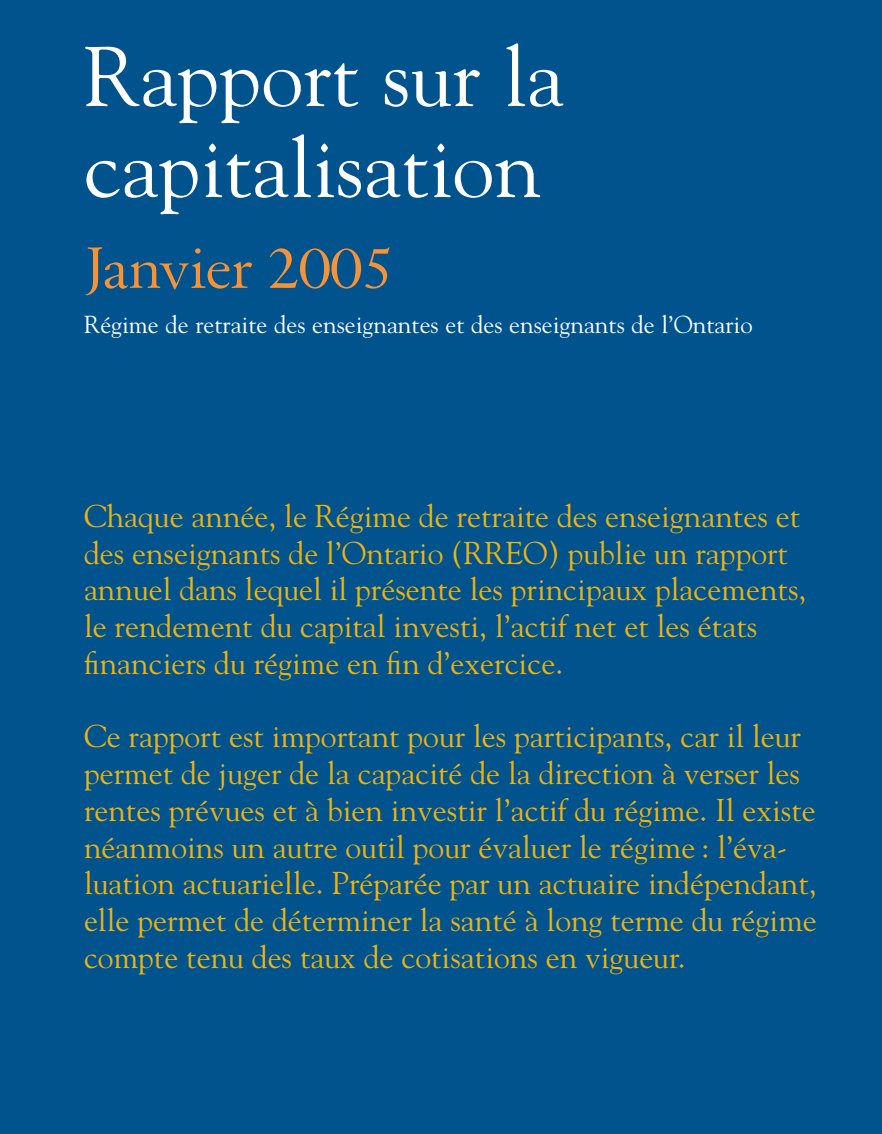
<style>
.page{position:relative;width:882px;height:1134px;background:#00538d}
.page>*{position:absolute;margin:0;border:0;box-sizing:border-box;transform-origin:0 0}
.t1{font:84px/91px "Goudy";color:#fff}
.t2{font:63px "Augereau";color:#f69238}
.t3{font:31.5px/36.8px "Goudy";color:#efb310}
.t4{font:24.5px "Goudy";color:#fff}
</style>
<div class="page">
<h1 class="t1" style="left:84px;top:38px;width:481px">Rapport sur la capitalisation</h1>
<h2 class="t2" style="left:84px;top:243px;width:311px">Janvier 2005</h2>
<p class="t4" style="left:84px;top:315px;width:670px">Régime de retraite des enseignantes et des enseignants de l’Ontario</p>
<p class="t3" style="left:84px;top:500px;width:724px">Chaque année, le Régime de retraite des enseignantes et des enseignants de l’Ontario (RREO) publie un rapport annuel dans lequel il présente les principaux placements, le rendement du capital investi, l’actif net et les états financiers du régime en fin d’exercice.</p>
<p class="t3" style="left:84px;top:720px;width:734px">Ce rapport est important pour les participants, car il leur permet de juger de la capacité de la direction à verser les rentes prévues et à bien investir l’actif du régime. Il existe néanmoins un autre outil pour évaluer le régime : l’éva&shy;luation actuarielle. Préparée par un actuaire indépendant, elle permet de déterminer la santé à long terme du régime compte tenu des taux de cotisations en vigueur.</p>
</div>
